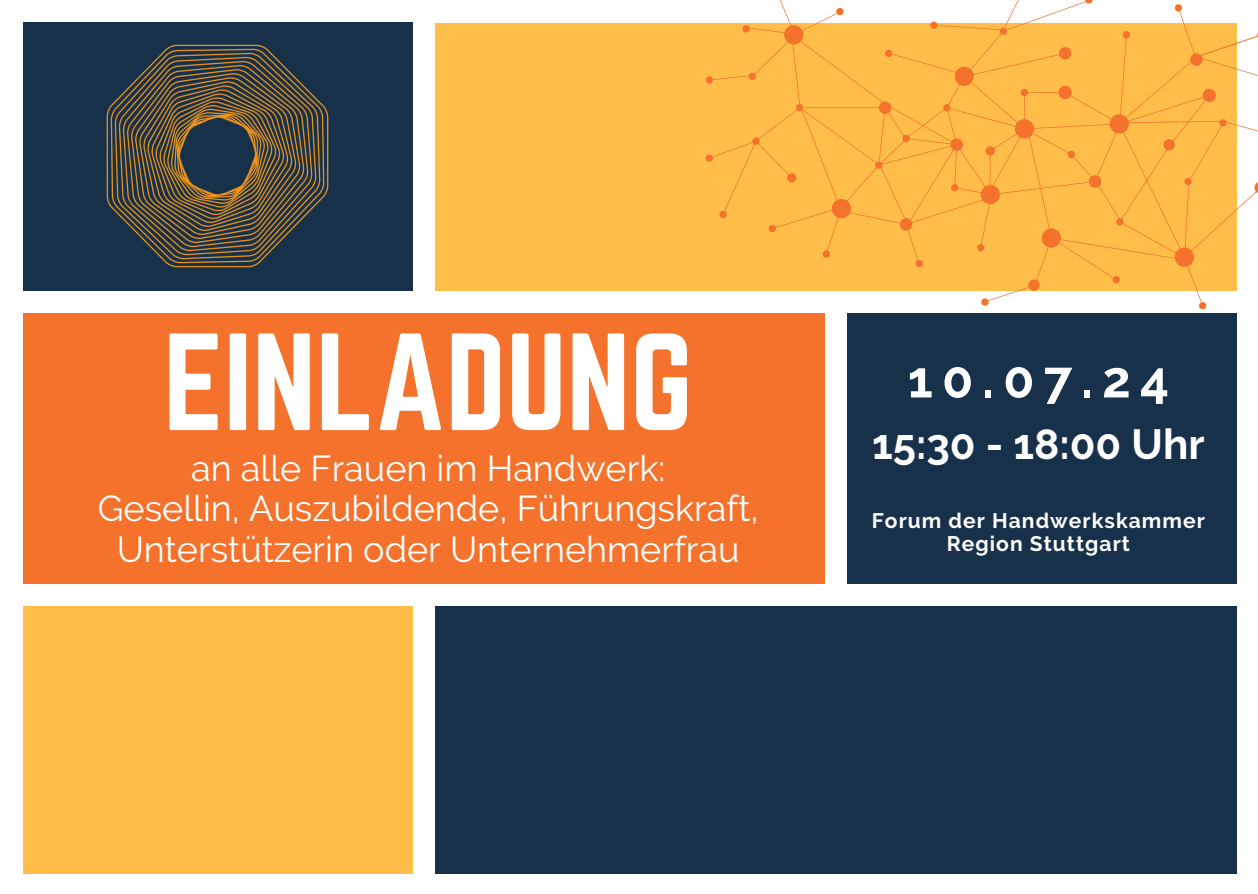
<style>
.page{position:relative;width:1258px;height:894px;background:#fff}
.page>*{position:absolute;margin:0;border:0;box-sizing:border-box;transform-origin:0 0}
.t1{font:120.6px "Norwester";color:#fff}
.t2{font:700 51px "Raleway";color:#fff}
.t3{font:700 42px "Raleway";color:#fff}
.t4{font:36px/40.5px "Raleway";color:#fff;text-align:center}
.t5{font:700 21px "Raleway";letter-spacing:.05em;color:#fff}
</style>
<div class="page">
<div style="left:435px;top:22px;width:801px;height:268px;background:#ffbd4a"></div>
<div style="left:23px;top:313px;width:801px;height:270px;background:#f4722b"></div>
<div style="left:847px;top:313px;width:389px;height:270px;background:#18314a"></div>
<div style="left:23px;top:605px;width:390px;height:268px;background:#ffbd4a"></div>
<div style="left:435px;top:605px;width:801px;height:268px;background:#18314a"></div>
<svg style="left:1175px;top:258px;width:31px;height:51px"></svg>
<svg style="left:1204px;top:83px;width:54px;height:68px"></svg>
<svg style="left:1175px;top:4px;width:83px;height:62px"></svg>
<svg style="left:1130px;top:92px;width:80px;height:166px"></svg>
<svg style="left:705px;top:0;width:425px;height:305px"></svg>
<div style="left:23px;top:22px;width:389px;height:268px;background:#18314a"></div>
<img style="left:79px;top:44px;width:277px;height:247px">
<p class="t1" style="left:163px;top:309px;width:531px">EINLADUNG</p>
<h2 class="t4" style="left:98px;top:448px;width:662px">an alle Frauen im Handwerk:<br>Gesellin, Auszubildende, Führungskraft,<br>Unterstützerin oder Unternehmerfrau</h2>
<h4 class="t2" style="left:907px;top:349px;width:263px">10.07.24</h4>
<h1 class="t3" style="left:872px;top:419px;width:334px">15:30 - 18:00 Uhr</h1>
<h3 class="t5" style="left:872px;top:508px;width:334px">Forum der Handwerkskammer</h3>
<p class="t5" style="left:947px;top:531px;width:185px">Region Stuttgart</p>
</div>
